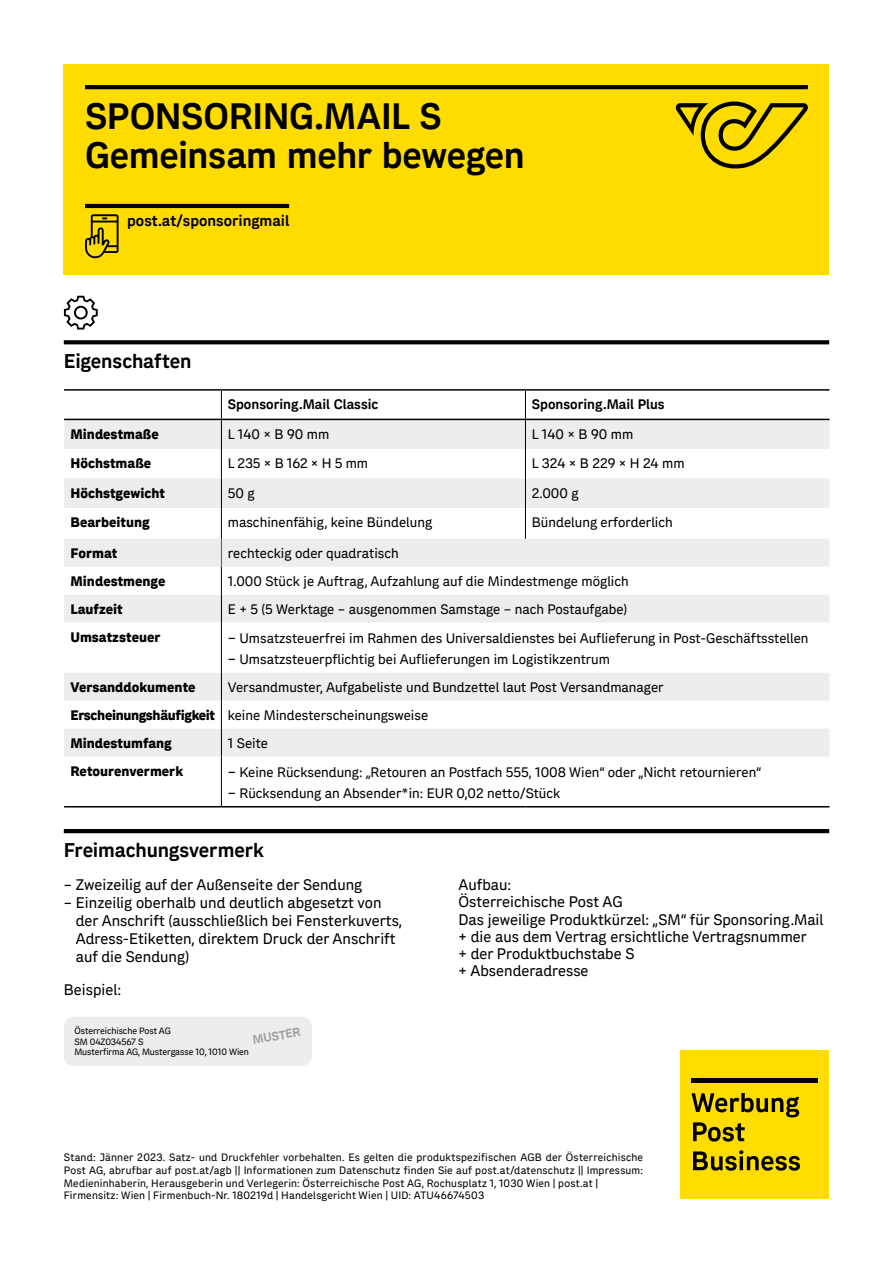
<style>
.page{position:relative;width:893px;height:1263px;background:#fff}
.page>*{position:absolute;margin:0;border:0;box-sizing:border-box;transform-origin:0 0}
.t1{font:700 36px/39.6px "Post Sans";letter-spacing:-.01em;color:#000}
.t2{font:700 19.5px "Post Sans";letter-spacing:-.005em;color:#000}
.t3{font:15px/17.2px "Post Sans";color:#000}
.t4{font:700 15px "Post Sans";color:#000}
.t5{font:13.5px/27.9px "Post Sans";color:#000}
.t6{font:800 13.5px "Post Sans";color:#000}
.t7{font:700 13.5px "Post Sans";color:#000}
.t8{font:700 12px "Post Sans";color:#9d9d9c}
.t9{font:10.5px/12.6px "Post Sans";letter-spacing:.015em;color:#000}
.t10{font:9px/10.8px "Post Sans";letter-spacing:-.01em;color:#000}
.s1{font-size:15px}
.s2{font-weight:800}
</style>
<div class="page">
<div style="left:64px;top:64px;width:765px;height:210px;background:#ffdc00"></div>
<hr style="left:85px;top:85px;width:723px;height:4px;background:#000">
<hr style="left:85px;top:204px;width:204px;height:4px;background:#000">
<svg style="left:85px;top:214px;width:34px;height:44px"></svg>
<svg style="left:676px;top:101px;width:132px;height:68px"></svg>
<svg style="left:64px;top:296px;width:34px;height:33px"></svg>
<svg style="left:64px;top:340px;width:765px;height:4px;fill:#000"></svg>
<hr style="left:64px;top:829px;width:765px;height:4px;background:#000">
<div style="left:680px;top:1050px;width:149px;height:149px;background:#fd0"></div>
<hr style="left:691px;top:1079px;width:127px;height:4px;background:#000">
<svg style="left:691px;top:1093px;width:108px;height:48px"></svg>
<svg style="left:693px;top:1150px;width:107px;height:21px"></svg>
<div style="left:64px;top:1017px;width:248px;height:49px;background:#ededed;border-radius:10px"></div>
<svg style="left:64px;top:478px;width:765px;height:279px;fill:#f4f4f4"></svg>
<hr style="left:64px;top:806px;width:157px;height:1px;background:#000">
<hr style="left:221px;top:806px;width:304px;height:1px;background:#000">
<hr style="left:525px;top:806px;width:304px;height:1px;background:#000">
<svg style="left:64px;top:391px;width:765px;height:87px"></svg>
<hr style="left:221px;top:478px;width:1px;height:30px;background:#000">
<hr style="left:525px;top:478px;width:1px;height:30px;background:#000">
<hr style="left:221px;top:508px;width:1px;height:31px;background:#000">
<hr style="left:525px;top:508px;width:1px;height:31px;background:#000">
<hr style="left:221px;top:623px;width:1px;height:50px;background:#000">
<svg style="left:221px;top:673px;width:1px;height:84px"></svg>
<hr style="left:221px;top:757px;width:1px;height:49px;background:#000">
<hr style="left:64px;top:389px;width:157px;height:2px;background:#000">
<hr style="left:221px;top:389px;width:304px;height:2px;background:#000">
<hr style="left:525px;top:389px;width:304px;height:2px;background:#000">
<hr style="left:64px;top:419px;width:157px;height:1px;background:#000">
<hr style="left:221px;top:419px;width:304px;height:1px;background:#000">
<hr style="left:525px;top:419px;width:304px;height:1px;background:#000">
<svg style="left:221px;top:539px;width:1px;height:84px"></svg>
<h1 class="t1" style="left:85px;top:96px;width:441px">SPONSORING.MAIL S<br>Gemeinsam mehr bewegen</h1>
<p class="t4" style="left:127px;top:211px;width:164px">post.at/sponsoringmail</p>
<h2 class="t2" style="left:64px;top:349px;width:129px">Eigenschaften</h2>
<p class="t7" style="left:228px;top:396px;width:152px">Sponsoring.Mail Classic</p>
<p class="t7" style="left:532px;top:396px;width:134px">Sponsoring.Mail Plus</p>
<p class="t6" style="left:70px;top:425px;width:90px">Mindestmaße</p>
<p class="t5" style="left:228px;top:420px;width:103px">L 140 × B 90 mm</p>
<p class="t5" style="left:532px;top:420px;width:103px">L 140 × B 90 mm</p>
<p class="t6" style="left:70px;top:455px;width:82px">Höchstmaße</p>
<p class="t5" style="left:228px;top:450px;width:142px">L 235 × B 162 × H 5 mm</p>
<p class="t5" style="left:532px;top:450px;width:154px">L 324 × B 229 × H 24 mm</p>
<p class="t6" style="left:70px;top:484px;width:96px">Höchstgewicht</p>
<p class="t5" style="left:228px;top:479px;width:28px">50 g</p>
<p class="t5" style="left:532px;top:479px;width:48px">2.000 g</p>
<p class="t6" style="left:71px;top:514px;width:81px">Bearbeitung</p>
<p class="t5" style="left:228px;top:509px;width:206px">maschinenfähig, keine Bündelung</p>
<p class="t5" style="left:532px;top:509px;width:142px">Bündelung erforderlich</p>
<p class="t6" style="left:71px;top:545px;width:48px">Format</p>
<p class="t5" style="left:228px;top:539px;width:172px">rechteckig oder quadratisch</p>
<p class="t6" style="left:71px;top:573px;width:96px">Mindestmenge</p>
<p class="t5" style="left:228px;top:567px;width:402px">1.000 Stück je Auftrag, Aufzahlung auf die Mindestmenge möglich</p>
<p class="t6" style="left:71px;top:600px;width:54px">Laufzeit</p>
<p class="t5" style="left:228px;top:595px;width:401px">E + 5 (5 Werktage – ausgenommen Samstage – nach Postaufgabe)</p>
<p class="t6" style="left:71px;top:628px;width:91px">Umsatzsteuer</p>
<p class="t5" style="left:228px;top:624px;width:582px"><span class="s1">–</span> Umsatzsteuerfrei im Rahmen des Universaldienstes bei Auflieferung in Post-Geschäftsstellen</p>
<p class="t5" style="left:228px;top:645px;width:384px"><span class="s1">–</span> Umsatzsteuerpflichtig bei Auflieferungen im Logistikzentrum</p>
<p class="t6" style="left:70px;top:679px;width:127px">Versanddokumente</p>
<p class="t5" style="left:70px;top:673px;width:595px;text-indent:157px">Versandmuster, Aufgabeliste und Bundzettel laut Post Versandmanager<br><span class="s2">Erscheinungshäufigkeit</span> keine Mindesterscheinungsweise<br><span class="s2">Mindestumfang</span></p>
<p class="t5" style="left:228px;top:729px;width:42px">1 Seite</p>
<p class="t6" style="left:70px;top:762px;width:114px">Retourenvermerk</p>
<p class="t5" style="left:228px;top:758px;width:535px"><span class="s1">–</span> Keine Rücksendung: „Retouren an Postfach 555, 1008 Wien“ oder „Nicht retournieren“</p>
<p class="t5" style="left:228px;top:779px;width:334px"><span class="s1">–</span> Rücksendung an Absender*in: EUR 0,02 netto/Stück</p>
<h2 class="t2" style="left:64px;top:837px;width:202px">Freimachungsvermerk</h2>
<p class="t3" style="left:64px;top:876px;width:300px">– Zweizeilig auf der Außenseite der Sendung</p>
<p class="t3" style="left:76px;top:894px;width:328px;line-height:18px;text-indent:-12px">– Einzeilig oberhalb und deutlich abgesetzt von der Anschrift (ausschließlich bei Fensterkuverts, Adress-Etiketten, direktem Druck der Anschrift auf die Sendung)</p>
<p class="t3" style="left:64px;top:981px;width:59px">Beispiel:</p>
<p class="t10" style="left:74px;top:1025px;width:176px">Österreichische Post AG<br>SM 04Z034567 S<br>Musterfirma AG, Mustergasse 10, 1010 Wien</p>
<p class="t8" style="left:251px;top:1032px;width:50px;rotate:-10deg">MUSTER</p>
<p class="t3" style="left:458px;top:876px;width:366px">Aufbau:<br>Österreichische Post AG<br>Das jeweilige Produktkürzel: „SM“ für Sponsoring.Mail + die aus dem Vertrag ersichtliche Vertragsnummer<br>+ der Produktbuchstabe S<br>+ Absenderadresse</p>
<p class="t9" style="left:64px;top:1151px;width:581px">Stand: Jänner 2023. Satz- und Druckfehler vorbehalten. Es gelten die produktspezifischen AGB der Österreichische Post AG, abrufbar auf post.at/agb || Informationen zum Datenschutz finden Sie auf post.at/datenschutz || Impressum:<br>Medieninhaberin, Herausgeberin und Verlegerin: Österreichische Post AG, Rochusplatz 1, 1030 Wien | post.at | Firmensitz: Wien | Firmenbuch-Nr. 180219d | Handelsgericht Wien | UID: ATU46674503</p>
</div>
